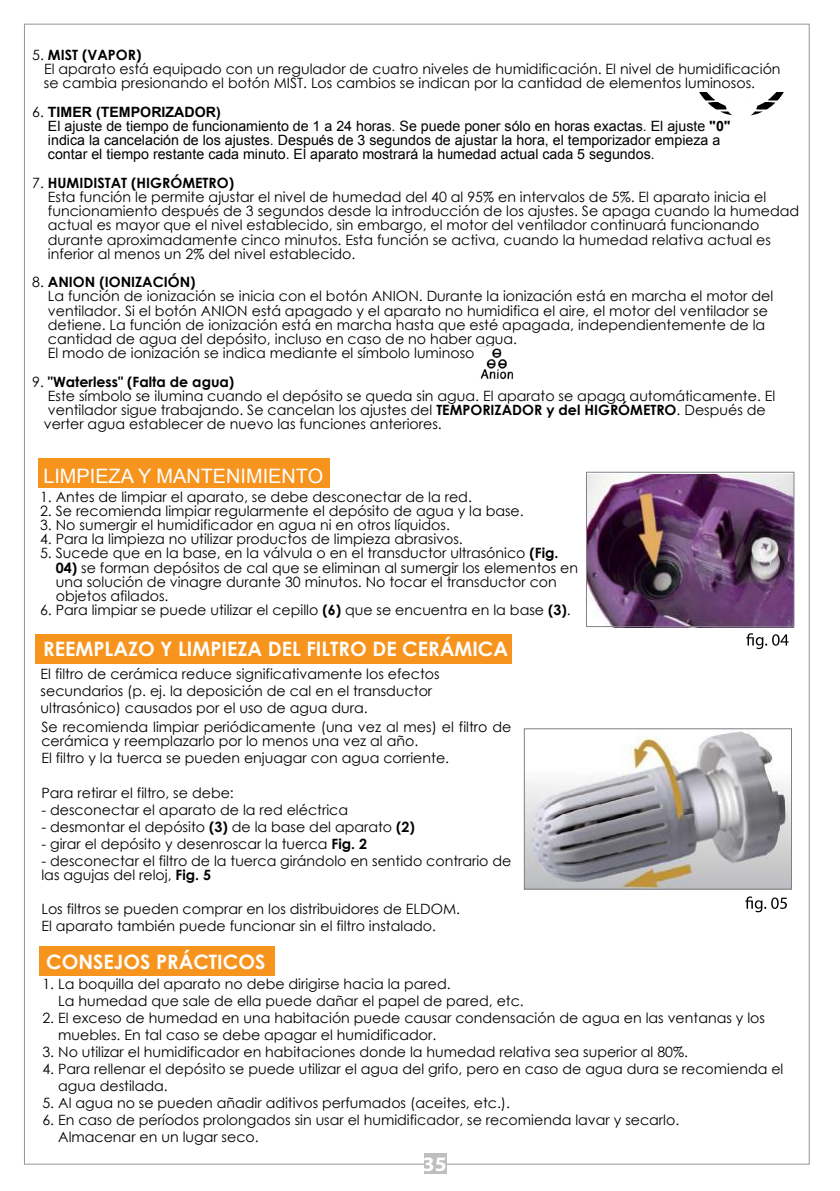
<style>
.page{position:relative;width:840px;height:1191px;background:#fff}
.page>*{position:absolute;margin:0;border:0;box-sizing:border-box;transform-origin:0 0}
.t1{font:700 20.6px "Myriad Pro";color:#fff;scale:1.04 1}
.t2{font:700 19.8px "Century Gothic";color:#fff}
.t3{font:19.8px "Arial";color:#fff}
.t4{font:14.2px/14.2px "Century Gothic";color:#000}
.t5{font:14.2px/14.2px "Arial";color:#000}
.s1{font-weight:700}
.s2{font-family:"Century Gothic"}
</style>
<div class="page">
<div style="left:424px;top:1153px;width:22px;height:20px;background:#bcbec0"></div>
<img style="left:699px;top:92px;width:83px;height:23px">
<img style="left:478px;top:346px;width:36px;height:34px">
<div style="left:39px;top:459px;width:290px;height:29px;background:#f7941e"></div>
<div style="left:39px;top:946px;width:235px;height:30px;background:#f7941e"></div>
<div style="left:35px;top:634px;width:476px;height:29px;background:#f7941e"></div>
<img style="left:587px;top:474px;width:205px;height:151px">
<svg style="left:746px;top:633px;width:42px;height:16px"></svg>
<svg style="left:745px;top:896px;width:41px;height:16px"></svg>
<div style="left:585px;top:472px;width:209px;height:155px;border:1px solid #808285"></div>
<img style="left:525px;top:730px;width:264px;height:157px">
<div style="left:523px;top:728px;width:268px;height:161px;border:1px solid #7f8083"></div>
<p class="t4" style="left:44px;top:47px;width:737px;text-indent:-12px">5. <span class="s1">MIST (VAPOR)<br></span>El aparato está equipado con un regulador de cuatro niveles de humidificación. El nivel de humidificación se cambia presionando el botón MIST. Los cambios se indican por la cantidad de elementos luminosos.</p>
<p class="t5" style="left:48px;top:105px;width:683px;text-indent:-16px"><span class="s2">6.</span> <span class="s1">TIMER (TEMPORIZADOR)<br></span>El ajuste de tiempo de funcionamiento de 1 a 24 horas. Se puede poner sólo en horas exactas. El ajuste <span class="s1">"0" </span>indica la cancelación de los ajustes. Después de 3 segundos de ajustar la hora, el temporizador empieza a contar el tiempo restante cada minuto. El aparato mostrará la humedad actual cada 5 segundos.</p>
<p class="t4" style="left:48px;top:175px;width:752px;text-indent:-16px">7. <span class="s1">HUMIDISTAT (HIGRÓMETRO)<br></span>Esta función le permite ajustar el nivel de humedad del 40 al 95% en intervalos de 5%. El aparato inicia el funcionamiento después de 3 segundos desde la introducción de los ajustes. Se apaga cuando la humedad actual es mayor que el nivel establecido, sin embargo, el motor del ventilador continuará funcionando durante aproximadamente cinco minutos. Esta función se activa, cuando la humedad relativa actual es inferior al menos un 2% del nivel establecido.</p>
<p class="t4" style="left:48px;top:275px;width:726px;text-indent:-16px">8. <span class="s1">ANION (IONIZACIÓN)<br></span>La función de ionización se inicia con el botón ANION. Durante la ionización está en marcha el motor del ventilador. Si el botón ANION está apagado y el aparato no humidifica el aire, el motor del ventilador se detiene. La función de ionización está en marcha hasta que esté apagada, independientemente de la cantidad de agua del depósito, incluso en caso de no haber agua.<br>El modo de ionización se indica mediante el símbolo luminoso X.</p>
<p class="t4" style="left:44px;top:374px;width:732px;text-indent:-12px">9. <span class="s1">"Waterless" (Falta de agua)<br></span>Este símbolo se ilumina cuando el depósito se queda sin agua. El aparato se apaga automáticamente. El ventilador sigue trabajando. Se cancelan los ajustes del <span class="s1">TEMPORIZADOR y del HIGRÓMETRO</span>. Después de verter agua establecer de nuevo las funciones anteriores.</p>
<h2 class="t3" style="left:43px;top:462px;width:281px">LIMPIEZA Y MANTENIMIENTO</h2>
<p class="t4" style="left:40px;top:489px;width:433px">1. Antes de limpiar el aparato, se debe desconectar de la red.</p>
<p class="t4" style="left:40px;top:503px;width:485px">2. Se recomienda limpiar regularmente el depósito de agua y la base.</p>
<p class="t4" style="left:40px;top:517px;width:411px">3. No sumergir el humidificador en agua ni en otros líquidos.</p>
<p class="t4" style="left:40px;top:531px;width:424px">4. Para la limpieza no utilizar productos de limpieza abrasivos.</p>
<p class="t4" style="left:40px;top:546px;width:519px">5. Sucede que en la base, en la válvula o en el transductor ultrasónico <span class="s1">(Fig.</span></p>
<p class="t4" style="left:56px;top:560px;width:523px"><span class="s1">04)</span> se forman depósitos de cal que se eliminan al sumergir los elementos en una solución de vinagre durante 30 minutos. No tocar el transductor con objetos afilados.</p>
<p class="t4" style="left:40px;top:602px;width:532px">6. Para limpiar se puede utilizar el cepillo <span class="s1">(6)</span> que se encuentra en la base <span class="s1">(3)</span>.</p>
<h2 class="t2" style="left:43px;top:634px;width:466px">REEMPLAZO Y LIMPIEZA DEL FILTRO DE CERÁMICA</h2>
<p class="t4" style="left:41px;top:665px;width:400px;line-height:17px">El filtro de cerámica reduce significativamente los efectos secundarios (p. ej. la deposición de cal en el transductor ultrasónico) causados por el uso de agua dura.</p>
<p class="t4" style="left:41px;top:719px;width:471px">Se recomienda limpiar periódicamente (una vez al mes) el filtro de cerámica y reemplazarlo por lo menos una vez al año.</p>
<p class="t4" style="left:41px;top:751px;width:409px">El filtro y la tuerca se pueden enjuagar con agua corriente.</p>
<p class="t4" style="left:41px;top:785px;width:194px">Para retirar el filtro, se debe:</p>
<p class="t4" style="left:41px;top:802px;width:308px">- desconectar el aparato de la red eléctrica</p>
<p class="t4" style="left:41px;top:819px;width:375px">- desmontar el depósito <span class="s1">(3)</span> de la base del aparato <span class="s1">(2)</span></p>
<p class="t4" style="left:41px;top:836px;width:327px">- girar el depósito y desenroscar la tuerca <span class="s1">Fig. 2</span></p>
<p class="t4" style="left:41px;top:853px;width:471px">- desconectar el filtro de la tuerca girándolo en sentido contrario de las agujas del reloj, <span class="s1">Fig. 5</span></p>
<p class="t4" style="left:41px;top:900px;width:420px;line-height:17px">Los filtros se pueden comprar en los distribuidores de ELDOM.<br>El aparato también puede funcionar sin el filtro instalado.</p>
<h2 class="t2" style="left:46px;top:946px;width:221px">CONSEJOS PRÁCTICOS</h2>
<p class="t4" style="left:58px;top:975px;width:467px;line-height:17px;text-indent:-16px">1. La boquilla del aparato no debe dirigirse hacia la pared.<br>La humedad que sale de ella puede dañar el papel de pared, etc.</p>
<p class="t4" style="left:58px;top:1009px;width:708px;line-height:17px;text-indent:-16px">2. El exceso de humedad en una habitación puede causar condensación de agua en las ventanas y los muebles. En tal caso se debe apagar el humidificador.</p>
<p class="t4" style="left:42px;top:1044px;width:647px">3. No utilizar el humidificador en habitaciones donde la humedad relativa sea superior al 80%.</p>
<p class="t4" style="left:58px;top:1060px;width:726px;line-height:17px;text-indent:-16px">4. Para rellenar el depósito se puede utilizar el agua del grifo, pero en caso de agua dura se recomienda el agua destilada.</p>
<p class="t4" style="left:42px;top:1095px;width:469px">5. Al agua no se pueden añadir aditivos perfumados (aceites, etc.).</p>
<p class="t4" style="left:58px;top:1111px;width:622px;line-height:17px;text-indent:-16px">6. En caso de períodos prolongados sin usar el humidificador, se recomienda lavar y secarlo.<br>Almacenar en un lugar seco.</p>
<h1 class="t1" style="left:422px;top:1150px;width:24px">35</h1>
</div>
